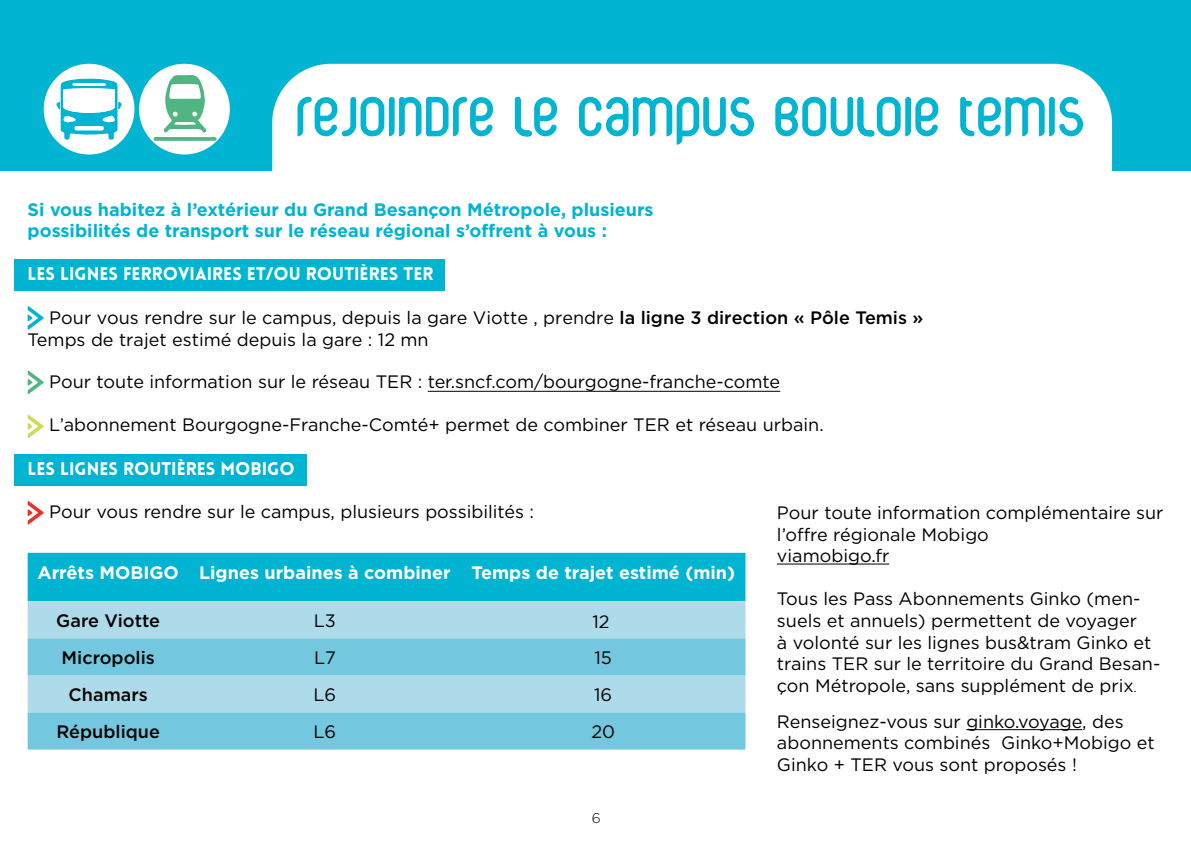
<style>
.page{position:relative;width:1191px;height:842px;background:#fff}
.page>*{position:absolute;margin:0;border:0;box-sizing:border-box;transform-origin:0 0}
.t1{font:72.9px "Corpus Care";color:#00b4d2}
.t2{font:18px/21.6px "Gotham";color:#000}
.t3{font:700 18px/21.6px "Gotham";color:#00b4d2}
.t4{font:900 18px "Lovelo";color:#fff}
.t5{font:700 18px "Gotham";color:#fff}
.t6{font:500 18px "Gotham";color:#000}
.t7{font:18px "Gotham";color:#000}
.t8{font:300 14px "Gotham";color:#000}
.s1{font-weight:500}
.s2{font-style:inherit}
.s3{font-family:"Minion Pro";font-size:12px}
</style>
<div class="page">
<div style="left:14px;top:259px;width:430px;height:32px;background:#00b4d2"></div>
<div style="left:14px;top:454px;width:292px;height:31px;background:#00b4d2"></div>
<div style="left:0;top:0;width:1191px;height:170px;background:#00b4d2"></div>
<hr style="left:428px;top:391px;width:352px;height:1px;background:#000">
<div style="left:28px;top:553px;width:717px;height:48px;background:#00b4d2"></div>
<div style="left:28px;top:601px;width:717px;height:37px;background:#addbea"></div>
<svg style="left:28px;top:638px;width:717px;height:111px;background:#87cde2"></svg>
<hr style="left:777px;top:564px;width:112px;height:1px;background:#000">
<hr style="left:966px;top:729px;width:116px;height:1px;background:#000">
<div style="left:139px;top:64px;width:91px;height:90px;background:#fff;border-radius:50%"></div>
<div style="left:44px;top:64px;width:90px;height:90px;background:#fff;border-radius:50%"></div>
<svg style="left:56px;top:78px;width:66px;height:62px"></svg>
<svg style="left:153px;top:75px;width:64px;height:66px"></svg>
<div style="left:272px;top:64px;width:840px;height:107px;background:#fff"></div>
<svg style="left:28px;top:501px;width:16px;height:24px"></svg>
<svg style="left:28px;top:306px;width:16px;height:24px"></svg>
<svg style="left:28px;top:370px;width:16px;height:24px"></svg>
<svg style="left:28px;top:414px;width:16px;height:24px"></svg>
<h1 class="t1" style="left:297px;top:89px;width:790px">REJOINDRE LE CAMPUS BOULOIE TEMIS</h1>
<p class="t3" style="left:28px;top:198px;width:627px">Si vous habitez à l’extérieur du Grand Besançon Métropole, plusieurs possibilités de transport sur le réseau régional s’offrent à vous :</p>
<p class="t4" style="left:28px;top:263px;width:407px">LES LIGNES FERROVIAIRES ET/OU ROUTIÈRES TER</p>
<p class="t2" style="left:28px;top:306px;width:897px;line-height:22px;text-indent:22px">Pour vous rendre sur le campus, depuis la gare Viotte , prendre <span class="s1">la ligne 3 direction « Pôle Temis »<br></span>Temps de trajet estimé depuis la gare : <span class="s2">1</span>2 mn</p>
<p class="t2" style="left:49px;top:371px;width:732px">Pour toute information sur le réseau TER : ter.sncf.com/bourgogne-franche-comte</p>
<p class="t2" style="left:49px;top:414px;width:776px">L’abonnement Bourgogne-Franche-Comté+ permet de combiner TER et réseau urbain.</p>
<p class="t4" style="left:28px;top:457px;width:268px">LES LIGNES ROUTIÈRES MOBIGO</p>
<p class="t2" style="left:49px;top:501px;width:486px">Pour vous rendre sur le campus, plusieurs possibilités :</p>
<p class="t2" style="left:777px;top:501px;width:388px">Pour toute information complémentaire sur l’offre régionale Mobigo<br>viamobigo.fr</p>
<p class="t2" style="left:777px;top:588px;width:385px">Tous les Pass Abonnements Ginko (men&shy;suels et annuels) permettent de voyager<br>à volonté sur les lignes bus&amp;tram Ginko et trains TER sur le territoire du Grand Besan&shy;çon Métropole, sans supplément de prix<span class="s3">.</span></p>
<p class="t2" style="left:777px;top:710px;width:379px">Renseignez-vous sur ginko.voyage, des abonnements combinés Ginko+Mobigo et<br>Ginko + TER vous sont proposés !</p>
<p class="t5" style="left:38px;top:560px;width:699px">Arrêts MOBIGO Lignes urbaines à combiner Temps de trajet estimé (min)</p>
<p class="t6" style="left:56px;top:609px;width:105px">Gare Viotte</p>
<p class="t2" style="left:314px;top:609px;width:24px">L3</p>
<p class="t7" style="left:592px;top:611px;width:19px">12</p>
<p class="t6" style="left:62px;top:646px;width:95px">Micropolis</p>
<p class="t2" style="left:314px;top:646px;width:23px">L7</p>
<p class="t2" style="left:594px;top:646px;width:19px">15</p>
<p class="t6" style="left:69px;top:683px;width:81px">Chamars</p>
<p class="t2" style="left:313px;top:684px;width:24px">L6</p>
<p class="t2" style="left:594px;top:684px;width:20px">16</p>
<p class="t6" style="left:56px;top:720px;width:105px">République</p>
<p class="t2" style="left:313px;top:721px;width:24px">L6</p>
<p class="t2" style="left:591px;top:721px;width:25px">20</p>
<p class="t8" style="left:591px;top:809px;width:10px">6</p>
</div>
